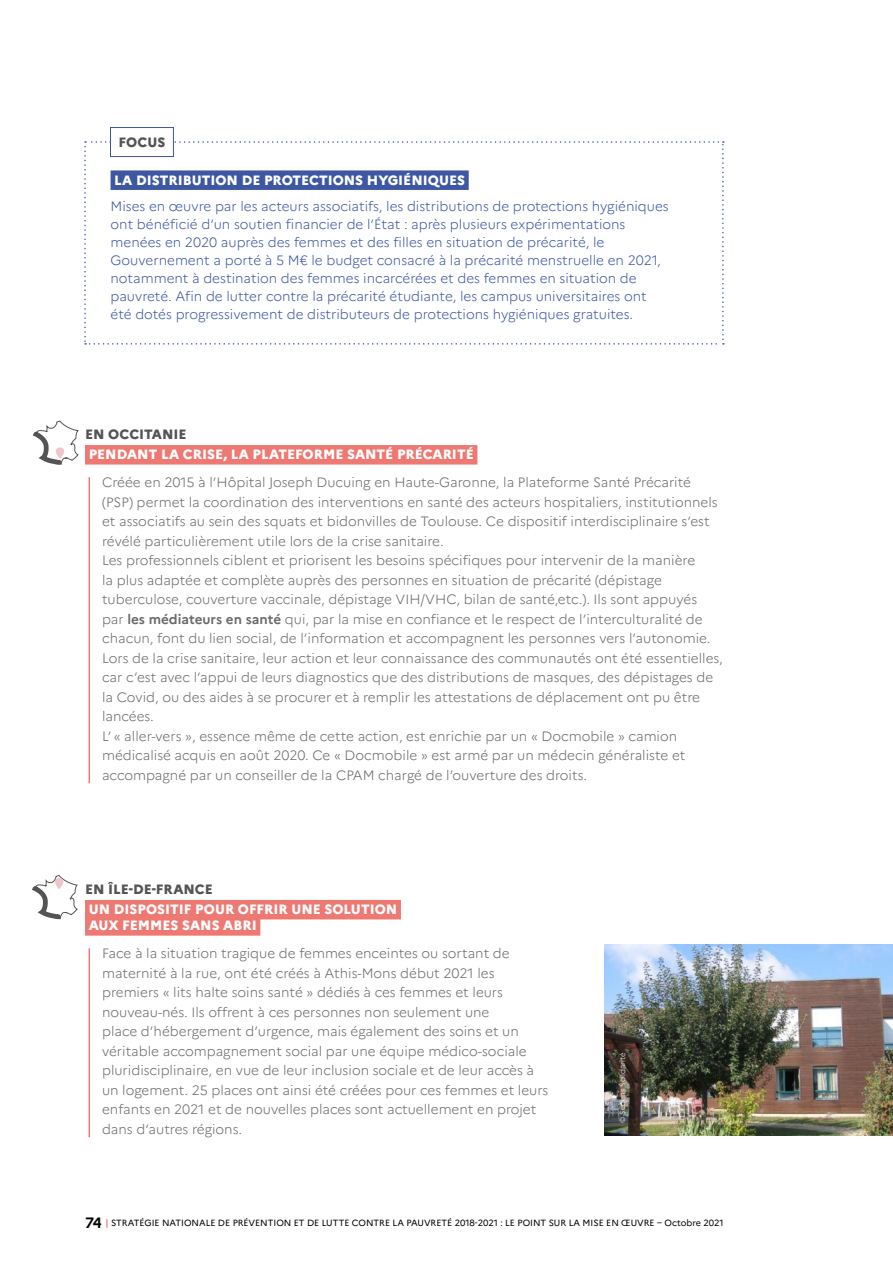
<style>
.page{position:relative;width:893px;height:1263px;background:#fff}
.page>*{position:absolute;margin:0;border:0;box-sizing:border-box;transform-origin:0 0}
.t1{font:300 13.5px/19.5px "Marianne";color:#6b6b6a}
.t2{font:300 13.5px/18px "Marianne";color:#3e57a3}
.t3{font:800 13.5px/16.2px "Marianne";color:#fff}
.t4{font:800 13.5px "Marianne";color:#555454}
.t5{font:9px "Marianne";color:#000}
.t6{font:300 7.5px "Marianne";color:#fff}
.s1{font-weight:700}
.s2{font-weight:700;font-size:15px}
.s3{color:#e73747}
</style>
<div class="page">
<svg style="left:84px;top:141px;width:640px;height:204px"></svg>
<div style="left:111px;top:170px;width:358px;height:20px;background:#3e57a3"></div>
<div style="left:85px;top:445px;width:392px;height:19px;background:#ee7872"></div>
<hr style="left:89px;top:477px;width:1px;height:306px;background:#ee7872">
<img style="left:605px;top:944px;width:288px;height:191px">
<div style="left:85px;top:900px;width:316px;height:19px;background:#ee7872"></div>
<div style="left:85px;top:916px;width:175px;height:20px;background:#ee7872"></div>
<hr style="left:89px;top:948px;width:1px;height:189px;background:#ee7872">
<div style="left:111px;top:128px;width:62px;height:29px;background:#fff"></div>
<div style="left:110px;top:127px;width:64px;height:30px;border:1px solid #3e57a3"></div>
<svg style="left:32px;top:420px;width:47px;height:45px"></svg>
<svg style="left:56px;top:447px;width:8px;height:12px"></svg>
<svg style="left:32px;top:875px;width:46px;height:45px"></svg>
<div style="left:55px;top:878px;width:8px;height:11px;background:#efc4cd;border-radius:4px"></div>
<p class="t4" style="left:119px;top:134px;width:48px">FOCUS</p>
<p class="t3" style="left:114px;top:172px;width:352px">LA DISTRIBUTION DE PROTECTIONS HYGIÉNIQUES</p>
<p class="t2" style="left:111px;top:197px;width:560px">Mises en œuvre par les acteurs associatifs, les distributions de protections hygiéniques ont bénéficié d’un soutien financier de l’État : après plusieurs expérimentations menées en 2020 auprès des femmes et des filles en situation de précarité, le Gouvernement a porté à 5 M€ le budget consacré à la précarité menstruelle en 2021, notamment à destination des femmes incarcérées et des femmes en situation de pauvreté. Afin de lutter contre la précarité étudiante, les campus universitaires ont été dotés progressivement de distributeurs de protections hygiéniques gratuites.</p>
<p class="t4" style="left:85px;top:426px;width:103px">EN OCCITANIE</p>
<p class="t3" style="left:89px;top:446px;width:387px">PENDANT LA CRISE, LA PLATEFORME SANTÉ PRÉCARITÉ</p>
<p class="t1" style="left:102px;top:473px;width:622px">Créée en 2015 à l’Hôpital Joseph Ducuing en Haute-Garonne, la Plateforme Santé Précarité (PSP) permet la coordination des interventions en santé des acteurs hospitaliers, institutionnels et associatifs au sein des squats et bidonvilles de Toulouse. Ce dispositif interdisciplinaire s’est révélé particulièrement utile lors de la crise sanitaire.<br>Les professionnels ciblent et priorisent les besoins spécifiques pour intervenir de la manière<br>la plus adaptée et complète auprès des personnes en situation de précarité (dépistage tuberculose, couverture vaccinale, dépistage VIH/VHC, bilan de santé,etc.). Ils sont appuyés<br>par <span class="s1">les médiateurs en santé</span> qui, par la mise en confiance et le respect de l’interculturalité de chacun, font du lien social, de l’information et accompagnent les personnes vers l’autonomie.<br>Lors de la crise sanitaire, leur action et leur connaissance des communautés ont été essentielles, car c’est avec l’appui de leurs diagnostics que des distributions de masques, des dépistages de la Covid, ou des aides à se procurer et à remplir les attestations de déplacement ont pu être lancées.<br>L’ « aller-vers », essence même de cette action, est enrichie par un « Docmobile » camion médicalisé acquis en août 2020. Ce « Docmobile » est armé par un médecin généraliste et accompagné par un conseiller de la CPAM chargé de l’ouverture des droits.</p>
<p class="t4" style="left:85px;top:881px;width:129px">EN ÎLE-DE-FRANCE</p>
<p class="t3" style="left:89px;top:901px;width:310px">UN DISPOSITIF POUR OFFRIR UNE SOLUTION<br>AUX FEMMES SANS ABRI</p>
<p class="t1" style="left:102px;top:944px;width:448px">Face à la situation tragique de femmes enceintes ou sortant de maternité à la rue, ont été créés à Athis-Mons début 2021 les premiers « lits halte soins santé » dédiés à ces femmes et leurs nouveau-nés. Ils offrent à ces personnes non seulement une<br>place d’hébergement d’urgence, mais également des soins et un véritable accompagnement social par une équipe médico-sociale pluridisciplinaire, en vue de leur inclusion sociale et de leur accès à un logement. 25 places ont ainsi été créées pour ces femmes et leurs enfants en 2021 et de nouvelles places sont actuellement en projet dans d’autres régions.</p>
<p class="t6" style="left:618px;top:1123px;width:72px;rotate:-90deg">© Seqens Solidarité</p>
<p class="t5" style="left:85px;top:1217px;width:640px"><span class="s2">74</span> <span class="s3">|</span> STRATÉGIE NATIONALE DE PRÉVENTION ET DE LUTTE CONTRE LA PAUVRETÉ 2018-2021 : LE POINT SUR LA MISE EN ŒUVRE – Octobre 2021</p>
</div>
